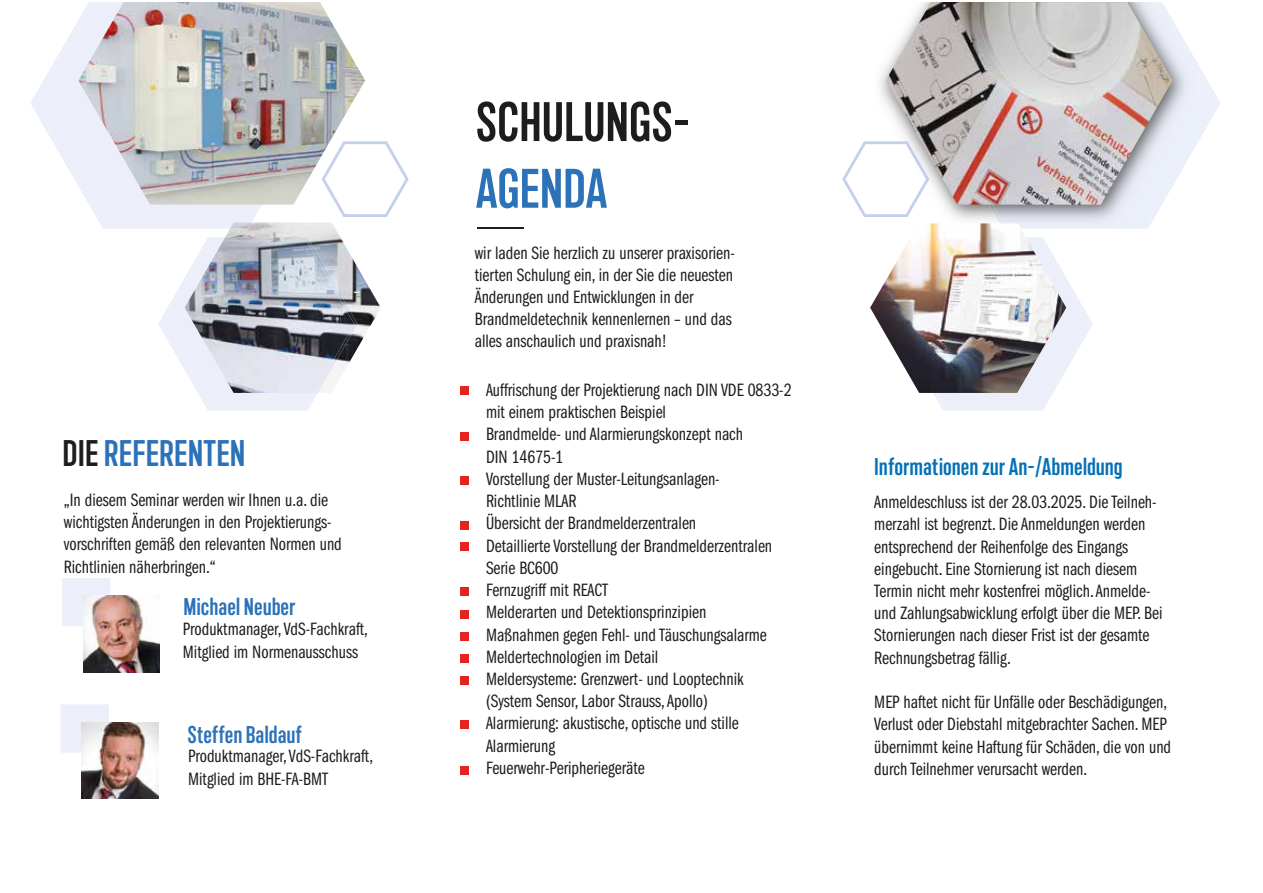
<style>
.page{position:relative;width:1263px;height:893px;background:#fff}
.page>*{position:absolute;margin:0;border:0;box-sizing:border-box;transform-origin:0 0}
.t1{font:700 55.5px "Marsden Ct Semi";color:#1d1d1b}
.t2{font:700 55.5px "Marsden Ct Semi";color:#2b72b9}
.t3{font:700 37.05px "Marsden Ct Semi";color:#2b72b9}
.t4{font:700 24.15px "Marsden Ct Semi";color:#0471b7}
.t5{font:700 24.15px "Marsden Ct Semi";color:#2b72b9}
.t6{font:18.45px/22.2px "ITC Franklin Gothic Std Bk Cp";color:#1d1d1b}
.s1{color:#1d1d1b}
</style>
<div class="page">
<hr style="left:477px;top:227px;width:46px;height:2px;background:#1d1d1b">
<svg style="left:1198px;top:65px;width:22px;height:76px"></svg>
<img style="left:945px;top:20px;width:253px;height:209px">
<img style="left:886px;top:2px;width:286px;height:203px">
<svg style="left:842px;top:141px;width:25px;height:76px"></svg>
<img style="left:867px;top:141px;width:62px;height:76px">
<svg style="left:933px;top:278px;width:160px;height:133px"></svg>
<div style="left:460px;top:386px;width:9px;height:9px;background:#e52421"></div>
<div style="left:460px;top:432px;width:9px;height:9px;background:#e52421"></div>
<div style="left:460px;top:476px;width:9px;height:9px;background:#e52421"></div>
<div style="left:460px;top:521px;width:9px;height:9px;background:#e52421"></div>
<div style="left:460px;top:542px;width:9px;height:9px;background:#e52421"></div>
<div style="left:460px;top:586px;width:9px;height:9px;background:#e52421"></div>
<div style="left:460px;top:610px;width:9px;height:9px;background:#e52421"></div>
<div style="left:460px;top:632px;width:9px;height:9px;background:#e52421"></div>
<div style="left:460px;top:654px;width:9px;height:9px;background:#e52421"></div>
<div style="left:460px;top:676px;width:9px;height:9px;background:#e52421"></div>
<div style="left:460px;top:720px;width:9px;height:9px;background:#e52421"></div>
<div style="left:460px;top:766px;width:9px;height:9px;background:#e52421"></div>
<svg style="left:62px;top:578px;width:48px;height:48px"></svg>
<div style="left:61px;top:704px;width:48px;height:49px;background:#eceff9"></div>
<img style="left:225px;top:222px;width:155px;height:127px">
<svg style="left:336px;top:141px;width:73px;height:76px"></svg>
<svg style="left:31px;top:21px;width:289px;height:208px;fill:#eef1f9"></svg>
<img style="left:230px;top:222px;width:21px;height:7px">
<svg style="left:158px;top:237px;width:159px;height:174px"></svg>
<img style="left:223px;top:237px;width:134px;height:156px">
<img style="left:83px;top:596px;width:77px;height:76px">
<img style="left:82px;top:722px;width:76px;height:77px">
<img style="left:870px;top:223px;width:196px;height:170px">
<img style="left:78px;top:2px;width:287px;height:203px">
<h2 class="t3" style="left:63px;top:434px;width:184px"><span class="s1">DIE</span> REFERENTEN</h2>
<p class="t6" style="left:64px;top:489px;width:280px">„In diesem Seminar werden wir Ihnen u.a. die wichtigsten Änderungen in den Projektierungs&shy;vorschriften gemäß den relevanten Normen und Richtlinien näherbringen.“</p>
<h3 class="t5" style="left:183px;top:594px;width:114px">Michael Neuber</h3>
<p class="t6" style="left:183px;top:618px;width:187px">Produktmanager,VdS-Fachkraft,<br>Mitglied im Normenausschuss</p>
<h3 class="t5" style="left:188px;top:722px;width:116px">Steffen Baldauf</h3>
<p class="t6" style="left:188px;top:745px;width:187px">Produktmanager, VdS-Fachkraft,<br>Mitglied im BHE-FA-BMT</p>
<h1 class="t1" style="left:476px;top:93px;width:216px">SCHULUNGS-</h1>
<h1 class="t2" style="left:476px;top:160px;width:133px">AGENDA</h1>
<p class="t6" style="left:475px;top:242px;width:262px">wir laden Sie herzlich zu unserer praxisorien&shy;tierten Schulung ein, in der Sie die neuesten Änderungen und Entwicklungen in der Brandmeldetechnik kennenlernen – und das alles anschaulich und praxisnah!</p>
<p class="t6" style="left:486px;top:379px;width:307px;text-indent:-26px">• Auffrischung der Projektierung nach DIN VDE 0833-2 mit einem praktischen Beispiel</p>
<p class="t6" style="left:486px;top:424px;width:259px;text-indent:-26px">• Brandmelde- und Alarmierungskonzept nach<br>DIN 14675-1</p>
<p class="t6" style="left:486px;top:468px;width:235px;text-indent:-26px">• Vorstellung der Muster-Leitungsanlagen-<br>Richtlinie MLAR</p>
<p class="t6" style="left:460px;top:512px;width:237px">• Übersicht der Brandmelderzentralen</p>
<p class="t6" style="left:486px;top:535px;width:288px;text-indent:-26px">• Detaillierte Vorstellung der Brandmelderzentralen<br>Serie BC600</p>
<p class="t6" style="left:460px;top:579px;width:149px">• Fernzugriff mit REACT</p>
<p class="t6" style="left:460px;top:601px;width:247px">• Melderarten und Detektionsprinzipien</p>
<p class="t6" style="left:460px;top:624px;width:308px">• Maßnahmen gegen Fehl- und Täuschungsalarme</p>
<p class="t6" style="left:460px;top:646px;width:199px">• Meldertechnologien im Detail</p>
<p class="t6" style="left:460px;top:668px;width:285px;text-align:center">• Meldersysteme: Grenzwert- und Looptechnik (System Sensor, Labor Strauss,Apollo)</p>
<p class="t6" style="left:486px;top:713px;width:254px;text-indent:-26px">• Alarmierung: akustische, optische und stille<br>Alarmierung</p>
<p class="t6" style="left:460px;top:757px;width:186px">• Feuerwehr-Peripheriegeräte</p>
<h3 class="t4" style="left:874px;top:454px;width:250px">Informationen zur An-/Abmeldung</h3>
<p class="t6" style="left:874px;top:491px;width:290px">Anmeldeschluss ist der 28.03.2025. Die Teilneh&shy;merzahl ist begrenzt. Die Anmeldungen werden entsprechend der Reihenfolge des Eingangs eingebucht. Eine Stornierung ist nach diesem Termin nicht mehr kostenfrei möglich.Anmelde&shy;und Zahlungsabwicklung erfolgt über die MEP. Bei Stornierungen nach dieser Frist ist der gesamte Rechnungsbetrag fällig.</p>
<p class="t6" style="left:874px;top:691px;width:298px">MEP haftet nicht für Unfälle oder Beschädigungen, Verlust oder Diebstahl mitgebrachter Sachen. MEP übernimmt keine Haftung für Schäden, die von und durch Teilnehmer verursacht werden.</p>
</div>
